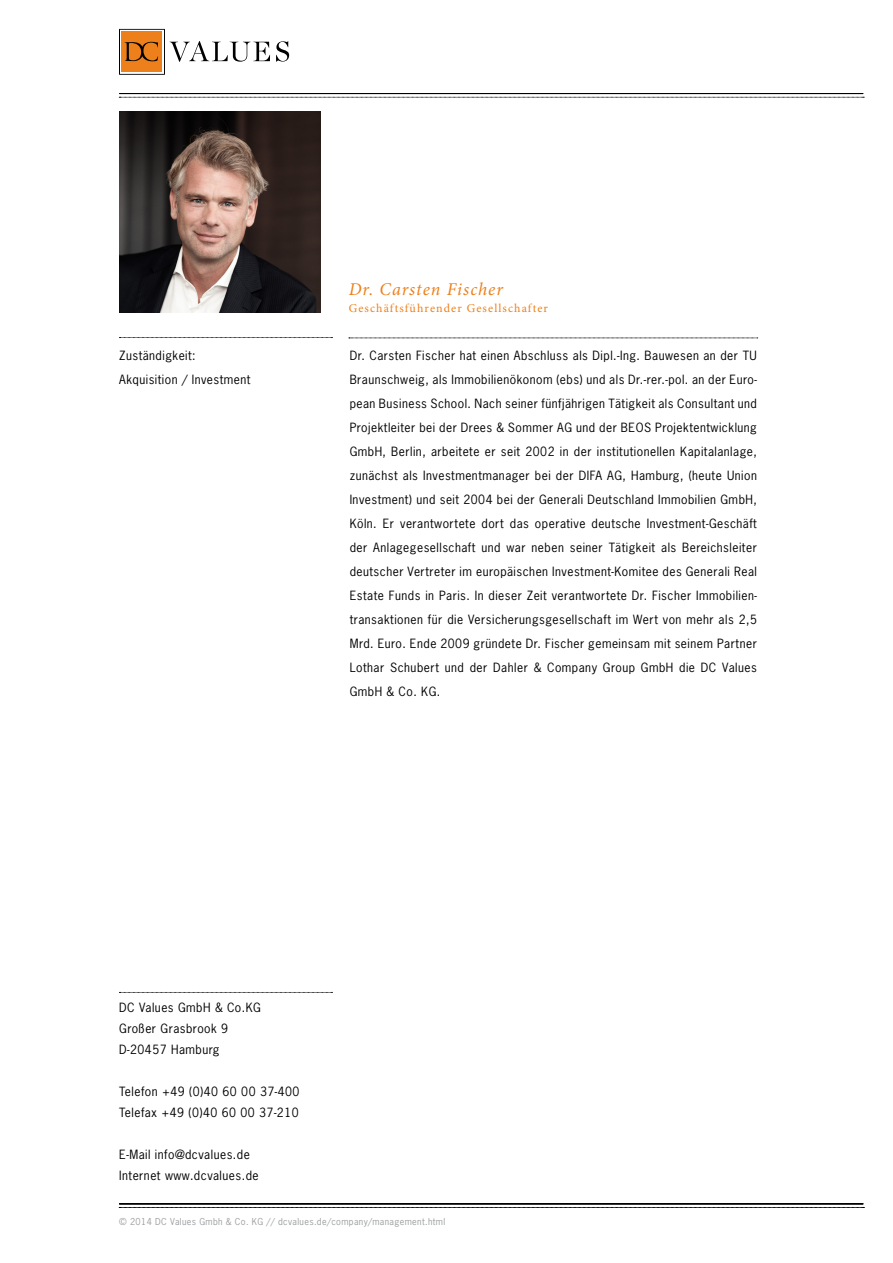
<style>
.page{position:relative;width:893px;height:1263px;background:#fff}
.page>*{position:absolute;margin:0;border:0;box-sizing:border-box;transform-origin:0 0}
.t1{font:italic 18px "Minion Pro";letter-spacing:.055em;color:#ee801b}
.t2{font:12px/24px "News Gothic Std";letter-spacing:.04em;color:#000}
.t3{font:12px "Minion Pro";letter-spacing:.09em;color:#ee801b}
.t4{font:9px "News Gothic Std";letter-spacing:.04em;color:#9c9e9f}
</style>
<div class="page">
<img style="left:119px;top:111px;width:201px;height:201px">
<svg style="left:276px;top:41px;width:13px;height:21px"></svg>
<svg style="left:119px;top:29px;width:151px;height:46px"></svg>
<hr style="left:119px;top:93px;width:744px;height:1px;background:#000">
<hr style="left:119px;top:1203px;width:744px;height:1px;background:#000">
<svg style="left:119px;top:97px;width:745px;height:1px"></svg>
<svg style="left:119px;top:1207px;width:745px;height:1px"></svg>
<svg style="left:119px;top:992px;width:213px;height:1px"></svg>
<svg style="left:119px;top:337px;width:213px;height:1px"></svg>
<svg style="left:349px;top:338px;width:409px;height:1px"></svg>
<p class="t2" style="left:119px;top:343px;width:133px">Zuständigkeit:<br>Akquisition / Investment</p>
<h1 class="t1" style="left:349px;top:277px;width:156px">Dr. Carsten Fischer</h1>
<p class="t3" style="left:349px;top:301px;width:201px">Geschäftsführender Gesellschafter</p>
<p class="t2" style="left:350px;top:343px;width:409px;text-align:justify">Dr. Carsten Fischer hat einen Abschluss als Dipl.-Ing. Bauwesen an der TU Braunschweig, als Immobilienökonom (ebs) und als Dr.-rer.-pol. an der Euro&shy;pean Business School. Nach seiner fünfjährigen Tätigkeit als Consultant und Projektleiter bei der Drees &amp; Sommer AG und der BEOS Projektentwicklung GmbH, Berlin, arbeitete er seit 2002 in der institutionellen Kapitalanlage, zunächst als Investmentmanager bei der DIFA AG, Hamburg, (heute Union Investment) und seit 2004 bei der Generali Deutschland Immobilien GmbH, Köln. Er verantwortete dort das operative deutsche Investment-Geschäft der Anlagegesellschaft und war neben seiner Tätigkeit als Bereichsleiter deutscher Vertreter im europäischen Investment-Komitee des Generali Real Estate Funds in Paris. In dieser Zeit verantwortete Dr. Fischer Immobilien&shy;transaktionen für die Versicherungsgesellschaft im Wert von mehr als 2,5<br>Mrd. Euro. Ende 2009 gründete Dr. Fischer gemeinsam mit seinem Partner Lothar Schubert und der Dahler &amp; Company Group GmbH die DC Values GmbH &amp; Co. KG.</p>
<p class="t2" style="left:119px;top:997px;width:143px;line-height:21px">DC Values GmbH &amp; Co.KG<br>Großer Grasbrook 9<br>D-20457 Hamburg</p>
<p class="t2" style="left:119px;top:1081px;width:182px;line-height:21px">Telefon +49 (0)40 60 00 37-400<br>Telefax +49 (0)40 60 00 37-210</p>
<p class="t2" style="left:119px;top:1144px;width:141px;line-height:21px">E-Mail info@dcvalues.de<br>Internet www.dcvalues.de</p>
<p class="t4" style="left:119px;top:1216px;width:328px">© 2014 DC Values Gmbh &amp; Co. KG // dcvalues.de/company/management.html</p>
</div>
